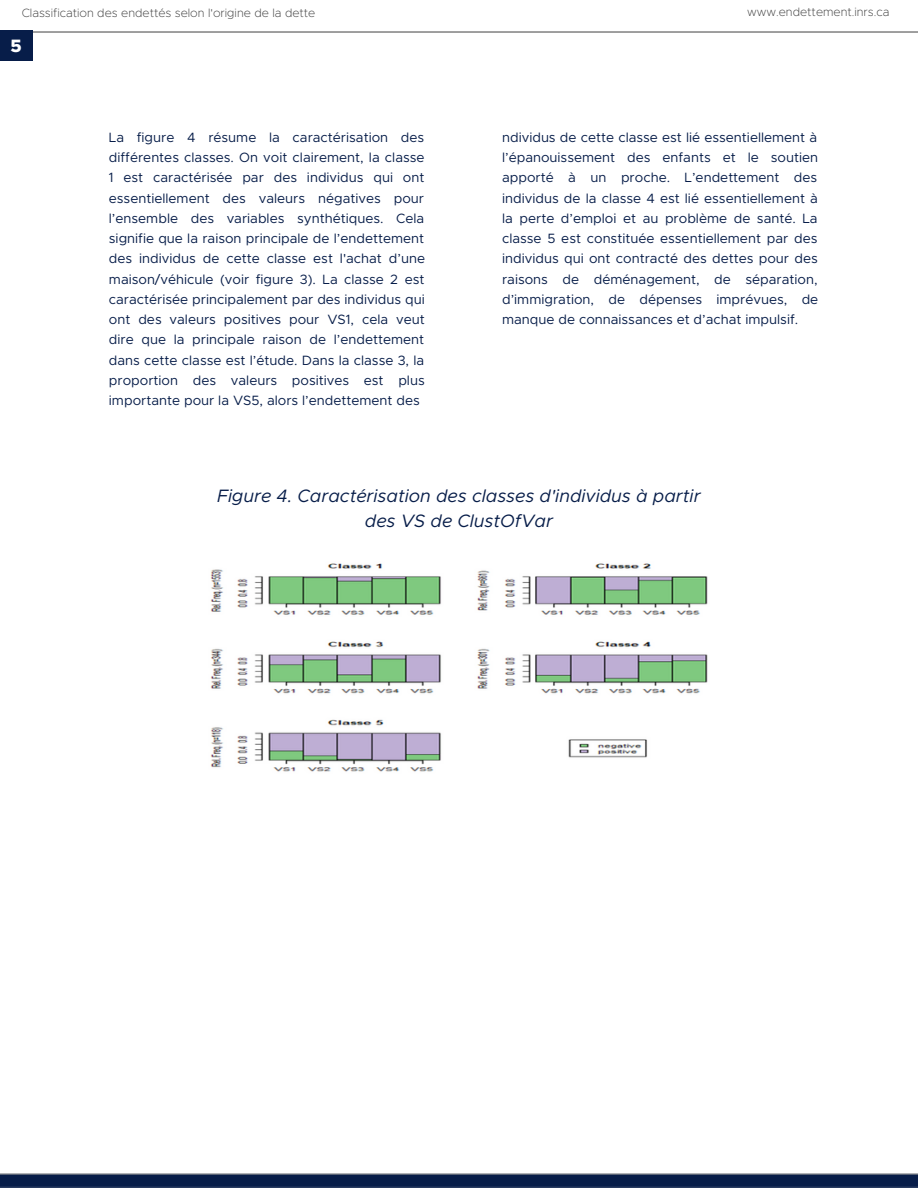
<style>
.page{position:relative;width:918px;height:1188px;background:#fff}
.page>*{position:absolute;margin:0;border:0;box-sizing:border-box;transform-origin:0 0}
.t1{font:italic 18px/24.8px "Metropolis";color:#071d49;text-align:center}
.t2{font:800 18px "Metropolis";color:#fff}
.t3{font:13.5px/20.2px "Metropolis";color:#071d49;text-align:justify}
.t4{font:200 12px "Metropolis";color:#424242}
</style>
<div class="page">
<img style="left:210px;top:563px;width:498px;height:209px">
<hr style="left:33px;top:31px;width:885px;height:2px;background:#9f9f9f">
<div style="left:0;top:30px;width:33px;height:30px;background:#071d49"></div>
<img style="left:0;top:1173px;width:918px;height:15px">
<p class="t4" style="left:22px;top:7px;width:295px">Classification des endettés selon l'origine de la dette</p>
<p class="t4" style="left:747px;top:7px;width:144px">www.endettement.inrs.ca</p>
<h1 class="t2" style="left:10px;top:38px;width:13px">5</h1>
<p class="t3" style="left:109px;top:128px;width:318px">La figure 4 résume la caractérisation des différentes classes. On voit clairement, la classe 1 est caractérisée par des individus qui ont essentiellement des valeurs négatives pour l’ensemble des variables synthétiques. Cela signifie que la raison principale de l’endettement des individus de cette classe est l'achat d’une maison/véhicule (voir figure 3). La classe 2 est caractérisée principalement par des individus qui ont des valeurs positives pour VS1, cela veut dire que la principale raison de l’endettement dans cette classe est l’étude. Dans la classe 3, la proportion des valeurs positives est plus importante pour la VS5, alors l’endettement des</p>
<p class="t3" style="left:502px;top:128px;width:318px">ndividus de cette classe est lié essentiellement à l’épanouissement des enfants et le soutien apporté à un proche. L’endettement des individus de la classe 4 est lié essentiellement à la perte d’emploi et au problème de santé. La classe 5 est constituée essentiellement par des individus qui ont contracté des dettes pour des raisons de déménagement, de séparation, d’immigration, de dépenses imprévues, de manque de connaissances et d’achat impulsif.</p>
<h1 class="t1" style="left:217px;top:485px;width:485px">Figure 4. Caractérisation des classes d'individus à partir des VS de ClustOfVar</h1>
</div>
